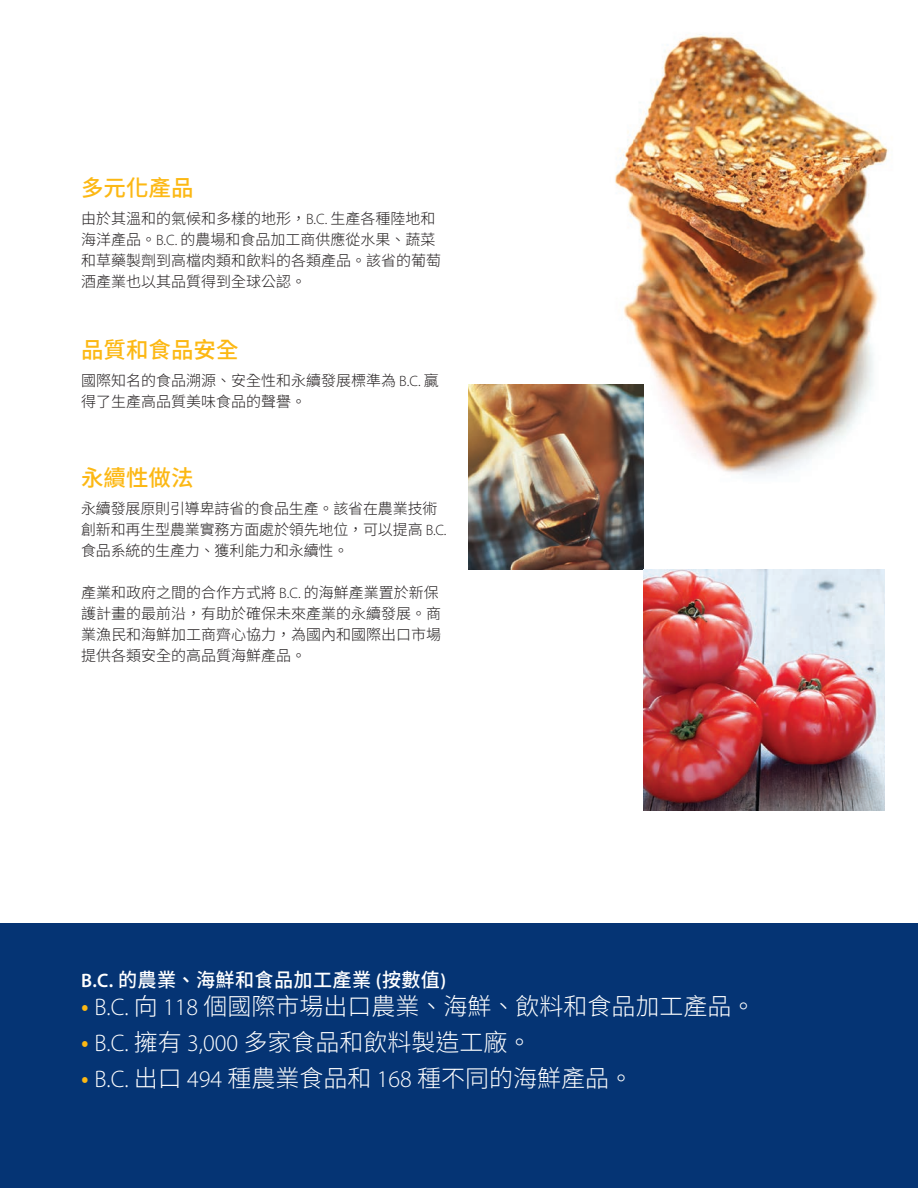
<style>
.page{position:relative;width:918px;height:1188px;background:#fff}
.page>*{position:absolute;margin:0;border:0;box-sizing:border-box;transform-origin:0 0}
.t1{font:300 24px "Noto Sans CJ Ktc";color:#fff}
.t2{font:500 22.5px "Noto Sans CJ Ktc";color:#fcb814}
.t3{font:500 19.5px "Noto Sans CJ Ktc";letter-spacing:.02em;color:#fff}
.t4{font:300 15px/21px "Noto Sans CJ Ktc";color:#231f20}
.s1{font-family:"Myriad Pro"}
.s2{font-family:"Myriad Pro";font-weight:600}
.s3{color:#fcb814}
</style>
<div class="page">
<div style="left:0;top:923px;width:918px;height:265px;background:#053474"></div>
<img style="left:559px;top:34px;width:330px;height:442px">
<img style="left:469px;top:385px;width:175px;height:184px">
<img style="left:644px;top:569px;width:241px;height:241px">
<p class="t2" style="left:81px;top:176px;width:114px">多元化產品</p>
<p class="t4" style="left:81px;top:209px;width:361px">由於其溫和的氣候和多樣的地形，<span class="s1">B.C.</span> 生產各種陸地和海洋產品。<span class="s1">B.C.</span> 的農場和食品加工商供應從水果、蔬菜和草藥製劑到高檔肉類和飲料的各類產品。該省的葡萄酒產業也以其品質得到全球公認。</p>
<p class="t2" style="left:81px;top:337px;width:159px">品質和食品安全</p>
<p class="t4" style="left:81px;top:370px;width:359px">國際知名的食品溯源、安全性和永續發展標準為 <span class="s1">B.C.</span> 贏得了生產高品質美味食品的聲譽。</p>
<p class="t2" style="left:81px;top:465px;width:114px">永續性做法</p>
<p class="t4" style="left:81px;top:498px;width:367px">永續發展原則引導卑詩省的食品生產。該省在農業技術創新和再生型農業實務方面處於領先地位，可以提高 <span class="s1">B.C.</span>食品系統的生產力、獲利能力和永續性。</p>
<p class="t4" style="left:81px;top:582px;width:361px">產業和政府之間的合作方式將 <span class="s1">B.C.</span> 的海鮮產業置於新保護計畫的最前沿，有助於確保未來產業的永續發展。商業漁民和海鮮加工商齊心協力，為國內和國際出口市場提供各類安全的高品質海鮮產品。</p>
<p class="t3" style="left:81px;top:968px;width:367px"><span class="s2">B.C.</span> 的農業、海鮮和食品加工產業 <span class="s2">(</span>按數值<span class="s2">)</span></p>
<p class="t1" style="left:81px;top:993px;width:676px"><span class="s3">•</span> <span class="s1">B.C.</span> 向 <span class="s1">118</span> 個國際市場出口農業、海鮮、飲料和食品加工產品。</p>
<p class="t1" style="left:81px;top:1029px;width:452px"><span class="s3">•</span> <span class="s1">B.C.</span> 擁有 <span class="s1">3,000</span> 多家食品和飲料製造工廠。</p>
<p class="t1" style="left:81px;top:1064px;width:554px"><span class="s3">•</span> <span class="s1">B.C.</span> 出口 <span class="s1">494</span> 種農業食品和 <span class="s1">168</span> 種不同的海鮮產品。</p>
</div>
